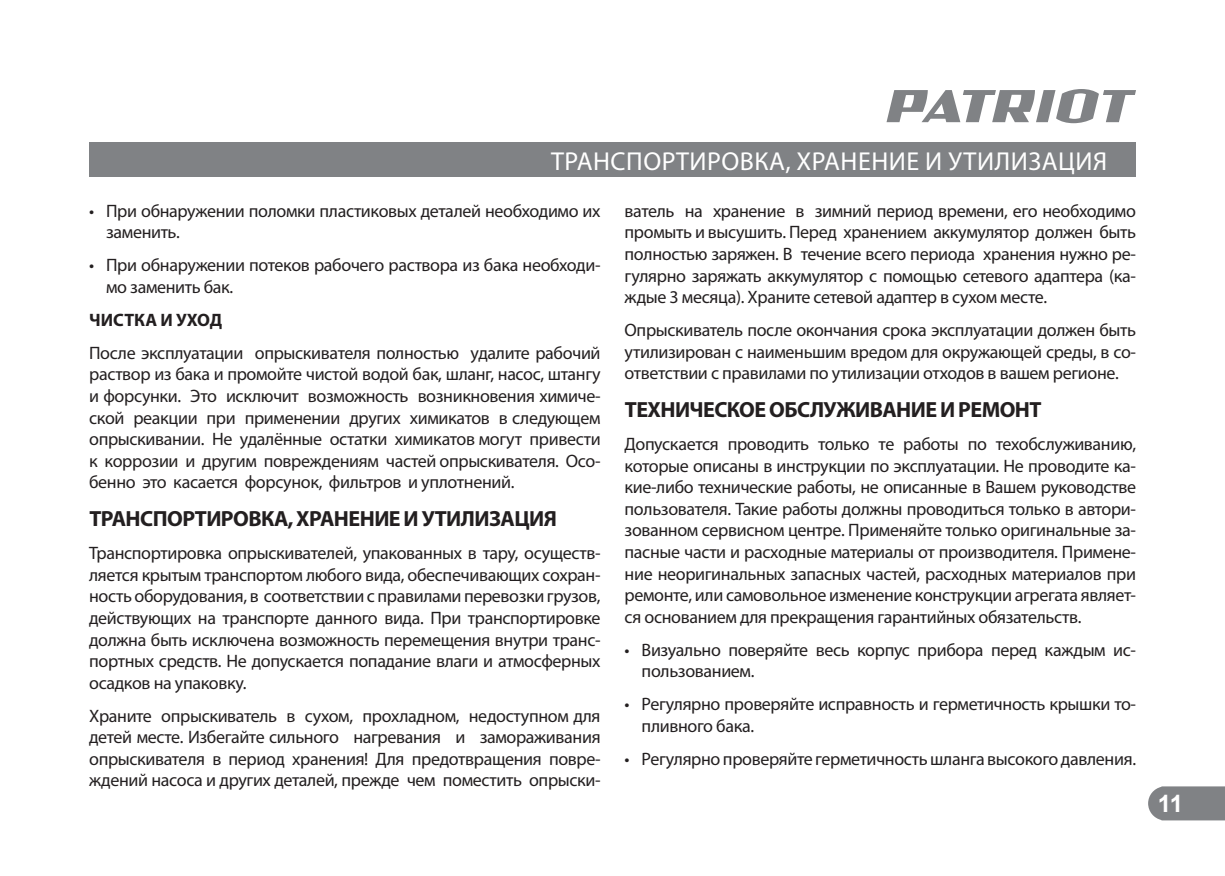
<style>
.page{position:relative;width:1225px;height:876px;background:#fff}
.page>*{position:absolute;margin:0;border:0;box-sizing:border-box;transform-origin:0 0}
.t1{font:26px "Myriad Pro";letter-spacing:.02em;color:#fff}
.t2{font:700 24px "Arial";color:#fff}
.t3{font:700 22px "Myriad Pro";letter-spacing:-.025em;color:#231f20}
.t4{font:18px/21.6px "Myriad Pro";letter-spacing:-.02em;color:#231f20;text-align:justify}
.t5{font:700 18px "Myriad Pro";color:#231f20}
</style>
<div class="page">
<svg style="left:1148px;top:786px;width:77px;height:34px"></svg>
<svg style="left:886px;top:89px;width:250px;height:34px"></svg>
<div style="left:89px;top:143px;width:1047px;height:34px;background:#808285"></div>
<h1 class="t1" style="left:551px;top:145px;width:558px">ТРАНСПОРТИРОВКА, ХРАНЕНИЕ И УТИЛИЗАЦИЯ</h1>
<p class="t4" style="left:106px;top:200px;width:496px;text-indent:-17px">• При обнаружении поломки пластиковых деталей необходимо их заменить.</p>
<p class="t4" style="left:106px;top:254px;width:496px;text-indent:-17px">• При обнаружении потеков рабочего раствора из бака необходи&shy;мо заменить бак.</p>
<p class="t5" style="left:89px;top:308px;width:134px">ЧИСТКА И УХОД</p>
<p class="t4" style="left:89px;top:342px;width:513px">После эксплуатации опрыскивателя полностью удалите рабочий раствор из бака и промойте чистой водой бак, шланг, насос, штангу и форсунки. Это исключит возможность возникновения химиче&shy;ской реакции при применении других химикатов в следующем опрыскивании. Не удалённые остатки химикатов могут привести к коррозии и другим повреждениям частей опрыскивателя. Осо&shy;бенно это касается форсунок, фильтров и уплотнений.</p>
<p class="t3" style="left:89px;top:504px;width:469px">ТРАНСПОРТИРОВКА, ХРАНЕНИЕ И УТИЛИЗАЦИЯ</p>
<p class="t4" style="left:89px;top:542px;width:513px">Транспортировка опрыскивателей, упакованных в тару, осуществ&shy;ляется крытым транспортом любого вида, обеспечивающих сохран&shy;ность оборудования, в соответствии с правилами перевозки грузов, действующих на транспорте данного вида. При транспортировке должна быть исключена возможность перемещения внутри транс&shy;портных средств. Не допускается попадание влаги и атмосферных осадков на упаковку.</p>
<p class="t4" style="left:89px;top:704px;width:513px">Храните опрыскиватель в сухом, прохладном, недоступном для детей месте. Избегайте сильного нагревания и замораживания опрыскивателя в период хранения! Для предотвращения повре&shy;ждений насоса и других деталей, прежде чем поместить опрыски-</p>
<p class="t4" style="left:624px;top:200px;width:513px">ватель на хранение в зимний период времени, его необходимо промыть и высушить. Перед хранением аккумулятор должен быть полностью заряжен. В течение всего периода хранения нужно ре&shy;гулярно заряжать аккумулятор с помощью сетевого адаптера (ка&shy;ждые 3 месяца). Храните сетевой адаптер в сухом месте.</p>
<p class="t4" style="left:624px;top:319px;width:513px">Опрыскиватель после окончания срока эксплуатации должен быть утилизирован с наименьшим вредом для окружающей среды, в со&shy;ответствии с правилами по утилизации отходов в вашем регионе.</p>
<p class="t3" style="left:625px;top:395px;width:418px">ТЕХНИЧЕСКОЕ ОБСЛУЖИВАНИЕ И РЕМОНТ</p>
<p class="t4" style="left:624px;top:433px;width:513px">Допускается проводить только те работы по техобслуживанию, которые описаны в инструкции по эксплуатации. Не проводите ка&shy;кие-либо технические работы, не описанные в Вашем руководстве пользователя. Такие работы должны проводиться только в автори&shy;зованном сервисном центре. Применяйте только оригинальные за&shy;пасные части и расходные материалы от производителя. Примене&shy;ние неоригинальных запасных частей, расходных материалов при ремонте, или самовольное изменение конструкции агрегата являет&shy;ся основанием для прекращения гарантийных обязательств.</p>
<p class="t4" style="left:641px;top:639px;width:496px;text-indent:-17px">• Визуально поверяйте весь корпус прибора перед каждым ис&shy;пользованием.</p>
<p class="t4" style="left:641px;top:693px;width:496px;text-indent:-17px">• Регулярно проверяйте исправность и герметичность крышки то&shy;пливного бака.</p>
<p class="t4" style="left:624px;top:748px;width:513px">• Регулярно проверяйте герметичность шланга высокого давления.</p>
<h2 class="t2" style="left:1157px;top:788px;width:27px">11</h2>
</div>
